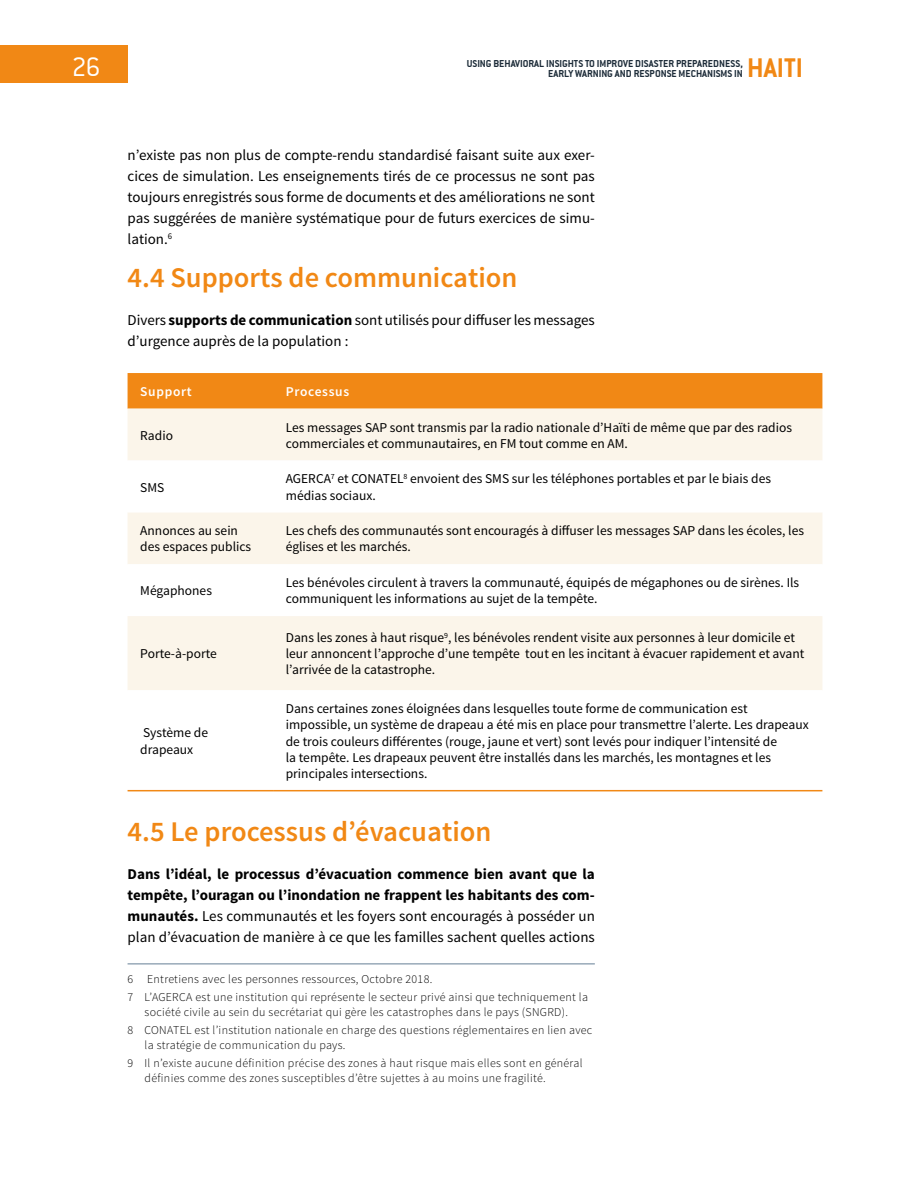
<style>
.page{position:relative;width:918px;height:1188px;background:#fff}
.page>*{position:absolute;margin:0;border:0;box-sizing:border-box;transform-origin:0 0}
.t1{font:29.1px "Conduit ITCTT Bold";color:#f18815}
.t2{font:29.1px "Conduit ITCTT Light";color:#fff}
.t3{font:600 28.5px "Source Sans Pro";color:#f18815}
.t4{font:15px/21px "Source Sans Pro";color:#000;text-align:justify}
.t5{font:700 15px/21px "Source Sans Pro";color:#000;text-align:justify}
.t6{font:13.5px/16.2px "Source Sans Pro";color:#000}
.t7{font:600 13.5px "Source Sans Pro";letter-spacing:.05em;color:#fff}
.t8{font:300 12px/18.6px "Source Sans Pro";letter-spacing:.025em;color:#000}
.t9{font:10.95px "Conduit ITCTT Bold";color:#1d2c39}
.s1{font-weight:700}
.s2{font-weight:400}
</style>
<div class="page">
<div style="left:0;top:46px;width:128px;height:37px;background:#f18815"></div>
<div style="left:128px;top:373px;width:694px;height:36px;background:#f18815"></div>
<div style="left:128px;top:409px;width:694px;height:51px;background:#fbf5ea"></div>
<svg style="left:128px;top:513px;width:694px;height:277px"></svg>
<hr style="left:128px;top:790px;width:145px;height:1px;background:#f18815">
<hr style="left:273px;top:790px;width:549px;height:1px;background:#f18815">
<hr style="left:128px;top:964px;width:467px;height:1px;background:#647f95">
<h1 class="t2" style="left:72px;top:51px;width:30px">26</h1>
<p class="t9" style="left:548px;top:67px;width:196px">EARLY WARNING AND RESPONSE MECHANISMS IN</p>
<h1 class="t1" style="left:747px;top:51px;width:57px">HAITI</h1>
<p class="t9" style="left:467px;top:57px;width:278px">USING BEHAVIORAL INSIGHTS TO IMPROVE DISASTER PREPAREDNESS,</p>
<p class="t4" style="left:128px;top:145px;width:469px">n’existe pas non plus de compte-rendu standardisé faisant suite aux exer&shy;cices de simulation. Les enseignements tirés de ce processus ne sont pas toujours enregistrés sous forme de documents et des améliorations ne sont pas suggérées de manière systématique pour de futurs exercices de simu&shy;lation.<sup>6</sup></p>
<h2 class="t3" style="left:128px;top:259px;width:392px">4.4 Supports de communication</h2>
<p class="t4" style="left:128px;top:310px;width:469px">Divers <span class="s1">supports de communication</span> sont utilisés pour diffuser les messages d’urgence auprès de la population : <sup>789</sup></p>
<p class="t7" style="left:140px;top:383px;width:53px">Support</p>
<p class="t7" style="left:286px;top:383px;width:65px">Processus</p>
<p class="t6" style="left:140px;top:427px;width:34px">Radio</p>
<p class="t6" style="left:286px;top:419px;width:508px">Les messages SAP sont transmis par la radio nationale d’Haïti de même que par des radios commerciales et communautaires, en FM tout comme en AM.</p>
<p class="t6" style="left:140px;top:479px;width:26px">SMS</p>
<p class="t6" style="left:286px;top:471px;width:487px">AGERCA<sup>7</sup> et CONATEL<sup>8</sup> envoient des SMS sur les téléphones portables et par le biais des médias sociaux.</p>
<p class="t6" style="left:140px;top:523px;width:112px">Annonces au sein des espaces publics</p>
<p class="t6" style="left:286px;top:523px;width:520px">Les chefs des communautés sont encouragés à diffuser les messages SAP dans les écoles, les églises et les marchés.</p>
<p class="t6" style="left:140px;top:583px;width:73px">Mégaphones</p>
<p class="t6" style="left:286px;top:575px;width:515px">Les bénévoles circulent à travers la communauté, équipés de mégaphones ou de sirènes. Ils communiquent les informations au sujet de la tempête.</p>
<p class="t6" style="left:140px;top:646px;width:78px">Porte-à-porte</p>
<p class="t6" style="left:286px;top:630px;width:520px">Dans les zones à haut risque<sup>9</sup>, les bénévoles rendent visite aux personnes à leur domicile et leur annoncent l’approche d’une tempête tout en les incitant à évacuer rapidement et avant l’arrivée de la catastrophe.</p>
<p class="t6" style="left:286px;top:701px;width:524px">Dans certaines zones éloignées dans lesquelles toute forme de communication est impossible, un système de drapeau a été mis en place pour transmettre l’alerte. Les drapeaux de trois couleurs différentes (rouge, jaune et vert) sont levés pour indiquer l’intensité de<br>la tempête. Les drapeaux peuvent être installés dans les marchés, les montagnes et les principales intersections.</p>
<h2 class="t3" style="left:128px;top:813px;width:365px">4.5 Le processus d’évacuation</h2>
<p class="t5" style="left:128px;top:864px;width:469px">Dans l’idéal, le processus d’évacuation commence bien avant que la tempête, l’ouragan ou l’inondation ne frappent les habitants des com&shy;munautés. <span class="s2">Les communautés et les foyers sont encouragés à posséder un plan d’évacuation de manière à ce que les familles sachent quelles actions</span></p>
<p class="t8" style="left:128px;top:969px;width:462px">6 Entretiens avec les personnes ressources, Octobre 2018.<br>7 L’AGERCA est une institution qui représente le secteur privé ainsi que techniquement la</p>
<p class="t8" style="left:128px;top:1002px;width:466px;text-indent:17px">société civile au sein du secrétariat qui gère les catastrophes dans le pays (SNGRD).<br>8 CONATEL est l’institution nationale en charge des questions réglementaires en lien avec</p>
<p class="t8" style="left:128px;top:1035px;width:457px;text-indent:17px">la stratégie de communication du pays.<br>9 Il n’existe aucune définition précise des zones à haut risque mais elles sont en général</p>
<p class="t8" style="left:145px;top:1068px;width:403px">définies comme des zones susceptibles d’être sujettes à au moins une fragilité.</p>
<p class="t6" style="left:140px;top:725px;width:69px">Système de drapeaux</p>
</div>
